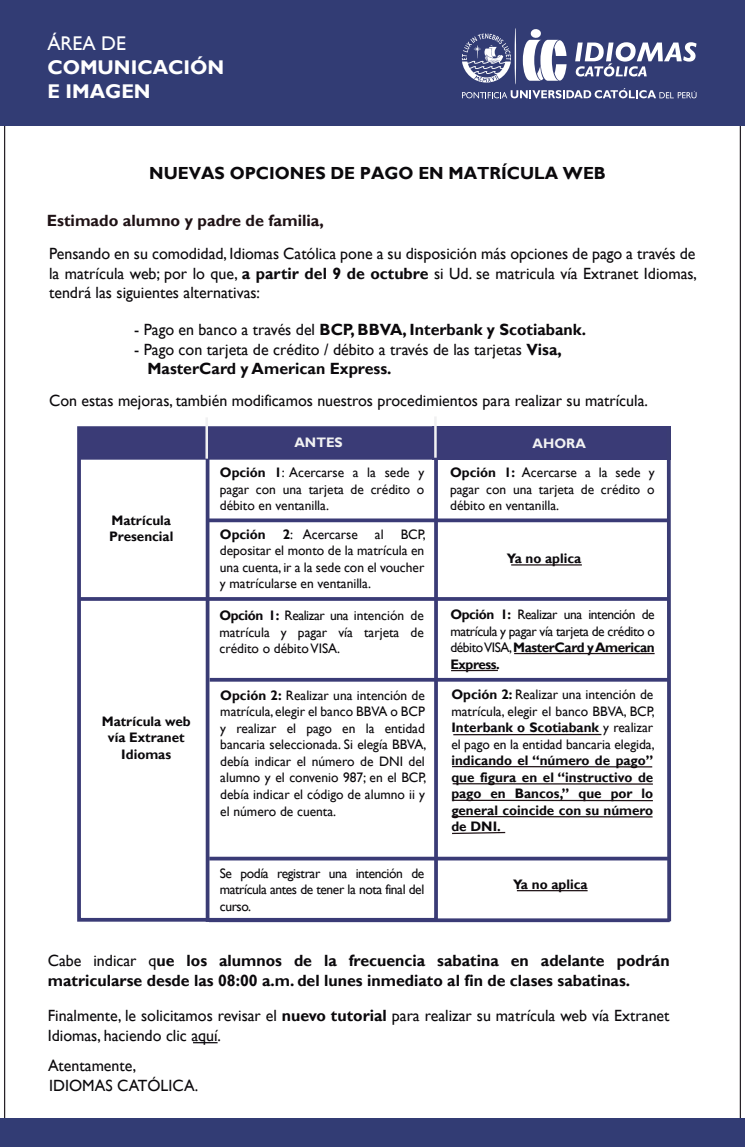
<style>
.page{position:relative;width:745px;height:1147px;background:#fff}
.page>*{position:absolute;margin:0;border:0;box-sizing:border-box;transform-origin:0 0}
.t1{font:700 19.88px/23.8px "Gill Sans";color:#fff}
.t2{font:19.88px "Gill Sans";color:#fff}
.t3{font:700 17.5px "Gill Sans";color:#0b090c}
.t4{font:16.25px/19.5px "Gill Sans";color:#0b090c}
.t5{font:700 16.25px/19.5px "Gill Sans";color:#0b090c}
.t6{font:700 16.25px "Gill Sans";color:#1f1215}
.t7{font:13.75px/16.5px "Gill Sans";color:#0b090c;text-align:justify}
.t8{font:700 13.75px/16.5px "Gill Sans";color:#0b090c}
.t9{font:700 13.75px "Gill Sans";color:#f1f1f2}
.s1{font-weight:700}
.s2{font-weight:400}
</style>
<div class="page">
<hr style="left:4px;top:0;width:1px;height:1147px;background:#262127">
<hr style="left:739px;top:0;width:1px;height:1147px;background:#262127">
<div style="left:0;top:1118px;width:744px;height:29px;background:#323c74"></div>
<div style="left:0;top:0;width:744px;height:126px;background:#323c74"></div>
<svg style="left:461px;top:28px;width:235px;height:70px"></svg>
<svg style="left:77px;top:426px;width:362px;height:497px"></svg>
<svg style="left:79px;top:597px;width:585px;height:4px;background:#45467d"></svg>
<svg style="left:209px;top:518px;width:455px;height:4px;background:#525286"></svg>
<svg style="left:205px;top:428px;width:4px;height:494px;background:#5b5d8b"></svg>
<hr style="left:209px;top:678px;width:459px;height:3px;background:#3a3b76">
<svg style="left:209px;top:856px;width:455px;height:4px;background:#5d5e8e"></svg>
<hr style="left:209px;top:918px;width:460px;height:4px;background:#3a3b76">
<div style="left:431px;top:426px;width:239px;height:33px;background:#3a3b76"></div>
<svg style="left:664px;top:426px;width:8px;height:497px"></svg>
<hr style="left:511px;top:564px;width:70px;height:1px;background:#1f1215">
<hr style="left:516px;top:890px;width:71px;height:1px;background:#1f1215">
<hr style="left:514px;top:653px;width:140px;height:1px;background:#1f1215">
<hr style="left:451px;top:670px;width:46px;height:1px;background:#1f1215">
<hr style="left:451px;top:766px;width:200px;height:1px;background:#1f1215">
<hr style="left:452px;top:783px;width:200px;height:1px;background:#1f1215">
<hr style="left:452px;top:799px;width:200px;height:2px;background:#1f1215">
<hr style="left:452px;top:816px;width:200px;height:1px;background:#1f1215">
<svg style="left:452px;top:831px;width:54px;height:3px"></svg>
<hr style="left:453px;top:734px;width:148px;height:1px;background:#1f1215">
<hr style="left:205px;top:417px;width:3px;height:42px;background:#f1f1f2">
<hr style="left:434px;top:416px;width:2px;height:42px;background:#f1f1f2">
<svg style="left:193px;top:1042px;width:24px;height:1px"></svg>
<h1 class="t2" style="left:47px;top:32px;width:80px">ÁREA DE</h1>
<h1 class="t1" style="left:47px;top:55px;width:178px">COMUNICACIÓN<br>E IMAGEN</h1>
<p class="t3" style="left:149px;top:162px;width:458px">NUEVAS OPCIONES DE PAGO EN MATRÍCULA WEB</p>
<p class="t6" style="left:47px;top:211px;width:278px">Estimado alumno y padre de familia,</p>
<p class="t4" style="left:49px;top:244px;width:649px;text-align:justify">Pensando en su comodidad, Idiomas Católica pone a su disposición más opciones de pago a través de la matrícula web; por lo que, <span class="s1">a partir del 9 de octubre</span> si Ud. se matricula vía Extranet Idiomas, tendrá las siguientes alternativas:</p>
<p class="t5" style="left:134px;top:320px;width:453px"><span class="s2">- Pago en banco a través del</span> BCP, BBVA, Interbank y Scotiabank.</p>
<p class="t4" style="left:147px;top:340px;width:415px;text-indent:-13px">- Pago con tarjeta de crédito / débito a través de las tarjetas <span class="s1">Visa,<br>MasterCard y American Express.</span></p>
<p class="t4" style="left:49px;top:391px;width:600px">Con estas mejoras, también modificamos nuestros procedimientos para realizar su matrícula.</p>
<p class="t8" style="left:109px;top:512px;width:66px">Matrícula<br>Presencial</p>
<p class="t8" style="left:102px;top:713px;width:90px;text-align:center">Matrícula web vía Extranet<br>Idiomas</p>
<p class="t9" style="left:294px;top:434px;width:50px">ANTES</p>
<p class="t9" style="left:532px;top:435px;width:55px">AHORA</p>
<p class="t7" style="left:220px;top:465px;width:206px"><span class="s1">Opción 1</span>: Acercarse a la sede y pagar con una tarjeta de crédito o débito en ventanilla.</p>
<p class="t7" style="left:220px;top:526px;width:207px"><span class="s1">Opción 2</span>: Acercarse al BCP, depositar el monto de la matrícula en una cuenta, ir a la sede con el voucher y matrícularse en ventanilla.</p>
<p class="t7" style="left:219px;top:608px;width:206px"><span class="s1">Opción 1:</span> Realizar una intención de matrícula y pagar vía tarjeta de crédito o débito VISA.</p>
<p class="t7" style="left:220px;top:687px;width:207px"><span class="s1">Opción 2:</span> Realizar una intención de matrícula, elegir el banco BBVA o BCP y realizar el pago en la entidad bancaria seleccionada. Si elegía BBVA, debía indicar el número de DNI del alumno y el convenio 987; en el BCP, debía indicar el código de alumno ii y el número de cuenta.</p>
<p class="t7" style="left:220px;top:865px;width:206px">Se podía registrar una intención de matrícula antes de tener la nota final del curso.</p>
<p class="t7" style="left:450px;top:465px;width:206px"><span class="s1">Opción 1:</span> Acercarse a la sede y pagar con una tarjeta de crédito o débito en ventanilla.</p>
<p class="t8" style="left:506px;top:550px;width:76px">Ya no aplica</p>
<p class="t7" style="left:450px;top:606px;width:206px"><span class="s1">Opción 1:</span> Realizar una intención de matrícula y pagar vía tarjeta de crédito o débito VISA, <span class="s1">MasterCard y American Express.</span></p>
<p class="t7" style="left:451px;top:687px;width:205px"><span class="s1">Opción 2:</span> Realizar una intención de matrícula, elegir el banco BBVA, BCP, <span class="s1">Interbank o Scotiabank</span> y realizar el pago en la entidad bancaria elegida,</p>
<p class="t8" style="left:451px;top:753px;width:203px;text-align:justify">indicando el “número de pago” que figura en el “instructivo de pago en Bancos,” que por lo general coincide con su número de DNI.</p>
<p class="t8" style="left:512px;top:876px;width:76px">Ya no aplica</p>
<p class="t5" style="left:48px;top:951px;width:623px"><span class="s2">Cabe indicar q</span>ue los alumnos de la frecuencia sabatina en adelante podrán matricularse desde las 08:00 a.m. del lunes inmediato al fin de clases sabatinas.</p>
<p class="t4" style="left:48px;top:1006px;width:623px">Finalmente, le solicitamos revisar el <span class="s1">nuevo tutorial</span> para realizar su matrícula web vía Extranet<br>Idiomas, haciendo clic aquí.</p>
<p class="t4" style="left:48px;top:1055px;width:152px;line-height:20.4px">Atentamente,<br>IDIOMAS CATÓLICA.</p>
</div>
